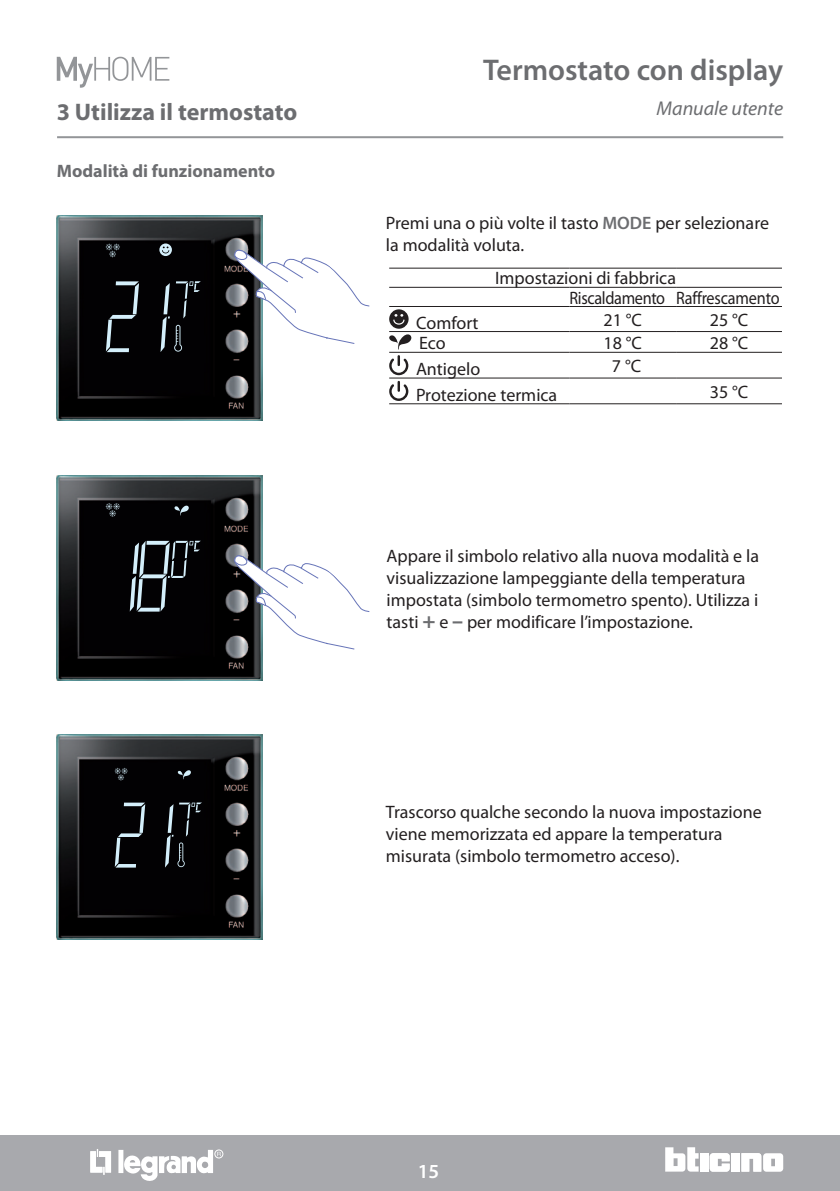
<style>
.page{position:relative;width:840px;height:1191px;background:#fff}
.page>*{position:absolute;margin:0;border:0;box-sizing:border-box;transform-origin:0 0}
.t1{font:600 30px "Myriad Pro";color:#6c6d70}
.t2{font:700 24px "Myriad Pro";color:#6c6d70}
.t3{font:italic 20px "Myriad Pro";color:#6c6d70}
.t4{font:600 20px "Myriad Pro";color:#fff}
.t5{font:18px/22px "Myriad Pro";color:#231f20}
.t6{font:700 18px "Myriad Pro";color:#6c6d70}
.s1{font-weight:600;color:#6c6d70}
.s2{font-weight:700;font-size:22px;color:#6c6d70}
</style>
<div class="page">
<div style="left:0;top:1135px;width:839px;height:56px;background:#a8a9ad"></div>
<div style="left:699px;top:1153px;width:8px;height:18px;background:#fff"></div>
<div style="left:731px;top:1153px;width:8px;height:18px;background:#fff"></div>
<svg style="left:741px;top:1153px;width:41px;height:18px"></svg>
<svg style="left:665px;top:1147px;width:33px;height:24px"></svg>
<svg style="left:709px;top:1153px;width:20px;height:18px"></svg>
<div style="left:118px;top:1149px;width:5px;height:24px;background:#fff"></div>
<svg style="left:90px;top:1149px;width:21px;height:25px"></svg>
<div style="left:214px;top:1149px;width:9px;height:9px;border:1px solid #fff;border-radius:50%"></div>
<svg style="left:123px;top:1149px;width:98px;height:32px"></svg>
<hr style="left:57px;top:136px;width:725px;height:2px;background:#939598">
<svg style="left:57px;top:57px;width:112px;height:31px"></svg>
<img style="left:57px;top:216px;width:205px;height:205px">
<svg style="left:105px;top:243px;width:15px;height:14px"></svg>
<svg style="left:159px;top:243px;width:13px;height:13px"></svg>
<svg style="left:106px;top:281px;width:33px;height:71px;background:#2b2f33"></svg>
<svg style="left:160px;top:281px;width:41px;height:71px;background:#1f2225"></svg>
<img style="left:57px;top:475px;width:205px;height:205px">
<svg style="left:105px;top:503px;width:15px;height:14px"></svg>
<svg style="left:173px;top:503px;width:17px;height:12px"></svg>
<svg style="left:130px;top:541px;width:71px;height:70px;background:#30353a"></svg>
<img style="left:57px;top:734px;width:206px;height:205px">
<svg style="left:114px;top:767px;width:14px;height:13px"></svg>
<svg style="left:176px;top:768px;width:16px;height:11px"></svg>
<svg style="left:115px;top:802px;width:30px;height:65px;background:#2a2f33"></svg>
<svg style="left:165px;top:802px;width:37px;height:65px;background:#202326"></svg>
<hr style="left:389px;top:268px;width:180px;height:1px;background:#231f20">
<hr style="left:569px;top:268px;width:106px;height:1px;background:#231f20">
<hr style="left:675px;top:268px;width:106px;height:1px;background:#231f20">
<hr style="left:389px;top:287px;width:180px;height:1px;background:#231f20">
<hr style="left:569px;top:287px;width:106px;height:1px;background:#231f20">
<hr style="left:675px;top:287px;width:106px;height:1px;background:#231f20">
<hr style="left:389px;top:306px;width:180px;height:1px;background:#231f20">
<hr style="left:569px;top:306px;width:106px;height:1px;background:#231f20">
<hr style="left:675px;top:306px;width:106px;height:1px;background:#231f20">
<hr style="left:389px;top:331px;width:180px;height:1px;background:#231f20">
<hr style="left:569px;top:331px;width:106px;height:1px;background:#231f20">
<hr style="left:675px;top:331px;width:106px;height:1px;background:#231f20">
<hr style="left:389px;top:352px;width:180px;height:1px;background:#231f20">
<hr style="left:569px;top:352px;width:106px;height:1px;background:#231f20">
<hr style="left:675px;top:352px;width:106px;height:1px;background:#231f20">
<hr style="left:389px;top:378px;width:180px;height:1px;background:#231f20">
<hr style="left:569px;top:378px;width:106px;height:1px;background:#231f20">
<hr style="left:675px;top:378px;width:106px;height:1px;background:#231f20">
<hr style="left:389px;top:403px;width:180px;height:1px;background:#231f20">
<hr style="left:569px;top:403px;width:106px;height:1px;background:#231f20">
<hr style="left:675px;top:403px;width:106px;height:1px;background:#231f20">
<svg style="left:222px;top:215px;width:189px;height:160px"></svg>
<svg style="left:389px;top:381px;width:19px;height:20px"></svg>
<svg style="left:222px;top:521px;width:148px;height:150px"></svg>
<h2 class="t2" style="left:57px;top:96px;width:242px">3 Utilizza il termostato</h2>
<p class="t6" style="left:57px;top:159px;width:220px">Modalità di funzionamento</p>
<h1 class="t1" style="left:483px;top:50px;width:301px">Termostato con display</h1>
<p class="t3" style="left:656px;top:96px;width:128px">Manuale utente</p>
<p class="t5" style="left:386px;top:212px;width:384px">Premi una o più volte il tasto <span class="s1">MODE</span> per selezionare la modalità voluta.</p>
<p class="t5" style="left:569px;top:268px;width:212px;line-height:19.2px;text-indent:-74px">Impostazioni di fabbrica<br>Riscaldamento Raffrescamento</p>
<p class="t5" style="left:416px;top:311px;width:64px">Comfort</p>
<p class="t5" style="left:603px;top:308px;width:40px">21 °C</p>
<p class="t5" style="left:709px;top:308px;width:40px">25 °C</p>
<p class="t5" style="left:419px;top:332px;width:28px">Eco</p>
<p class="t5" style="left:603px;top:331px;width:40px">18 °C</p>
<p class="t5" style="left:709px;top:331px;width:40px">28 °C</p>
<p class="t5" style="left:416px;top:358px;width:66px">Antigelo</p>
<p class="t5" style="left:611px;top:354px;width:31px">7 °C</p>
<p class="t5" style="left:416px;top:383px;width:143px">Protezione termica</p>
<p class="t5" style="left:709px;top:380px;width:40px">35 °C</p>
<p class="t5" style="left:386px;top:545px;width:374px">Appare il simbolo relativo alla nuova modalità e la visualizzazione lampeggiante della temperatura impostata (simbolo termometro spento). Utilizza i tasti <span class="s2">+</span> e <span class="s2">–</span> per modificare l’impostazione.</p>
<p class="t5" style="left:386px;top:800px;width:377px">Trascorso qualche secondo la nuova impostazione viene memorizzata ed appare la temperatura misurata (simbolo termometro acceso).</p>
<p class="t4" style="left:417px;top:1158px;width:23px">15</p>
</div>
